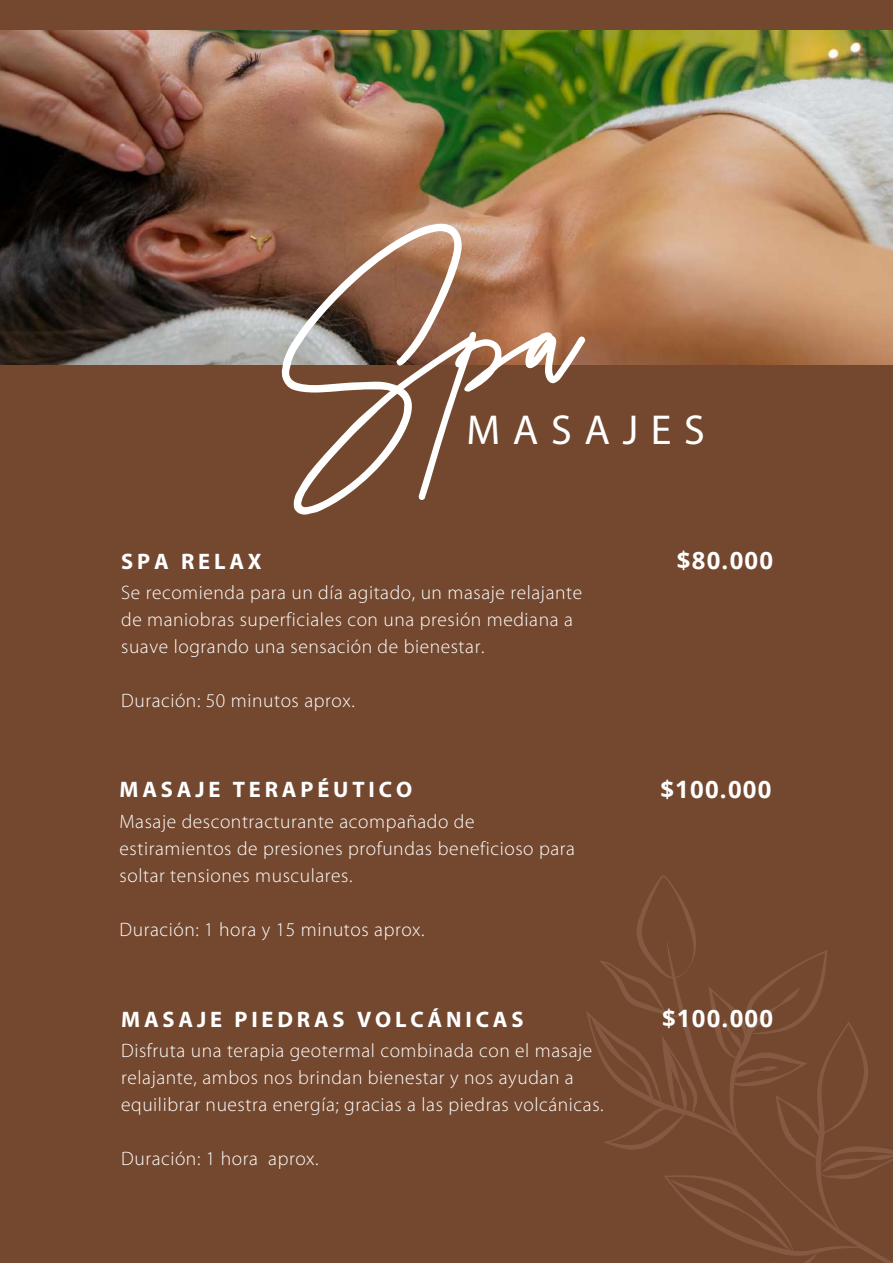
<style>
.page{position:relative;width:893px;height:1264px;background:#fff}
.page>*{position:absolute;margin:0;border:0;box-sizing:border-box;transform-origin:0 0}
.t1{font:309.6px "Che Guevara Sign Alt";color:#fff}
.t2{font:42px "Myriad Pro";letter-spacing:.3em;color:#fff}
.t3{font:700 24px "Open Sans";letter-spacing:.05em;color:#fff}
.t4{font:700 22.5px "Myriad Pro";letter-spacing:.17em;color:#fff}
.t5{font:300 19.5px/27px "Myriad Pro";letter-spacing:.03em;color:#fff}
</style>
<div class="page">
<div style="left:0;top:0;width:892px;height:1262px;background:#73482f"></div>
<img style="left:0;top:31px;width:892px;height:333px">
<svg style="left:585px;top:876px;width:307px;height:387px"></svg>
<h1 class="t1" style="left:295px;top:208px;width:285px">Spa</h1>
<h2 class="t2" style="left:466px;top:412px;width:240px">M ASAJES</h2>
<p class="t4" style="left:121px;top:551px;width:142px">SPA RELAX</p>
<p class="t5" style="left:121px;top:580px;width:462px">Se recomienda para un día agitado, un masaje relajante de maniobras superficiales con una presión mediana a suave logrando una sensación de bienestar.</p>
<p class="t5" style="left:121px;top:688px;width:235px">Duración: 50 minutos aprox.</p>
<p class="t4" style="left:119px;top:780px;width:294px">MASAJE TERAPÉUTICO</p>
<p class="t5" style="left:119px;top:809px;width:457px">Masaje descontracturante acompañado de estiramientos de presiones profundas beneficioso para soltar tensiones musculares.</p>
<p class="t5" style="left:119px;top:917px;width:306px">Duración: 1 hora y 15 minutos aprox.</p>
<p class="t4" style="left:121px;top:1009px;width:404px">MASAJE PIEDRAS VOLCÁNICAS</p>
<p class="t5" style="left:121px;top:1038px;width:484px">Disfruta una terapia geotermal combinada con el masaje relajante, ambos nos brindan bienestar y nos ayudan a equilibrar nuestra energía; gracias a las piedras volcánicas.</p>
<p class="t5" style="left:121px;top:1146px;width:199px">Duración: 1 hora aprox.</p>
<p class="t3" style="left:677px;top:543px;width:98px">$80.000</p>
<p class="t3" style="left:660px;top:772px;width:113px">$100.000</p>
<p class="t3" style="left:662px;top:1001px;width:113px">$100.000</p>
</div>
